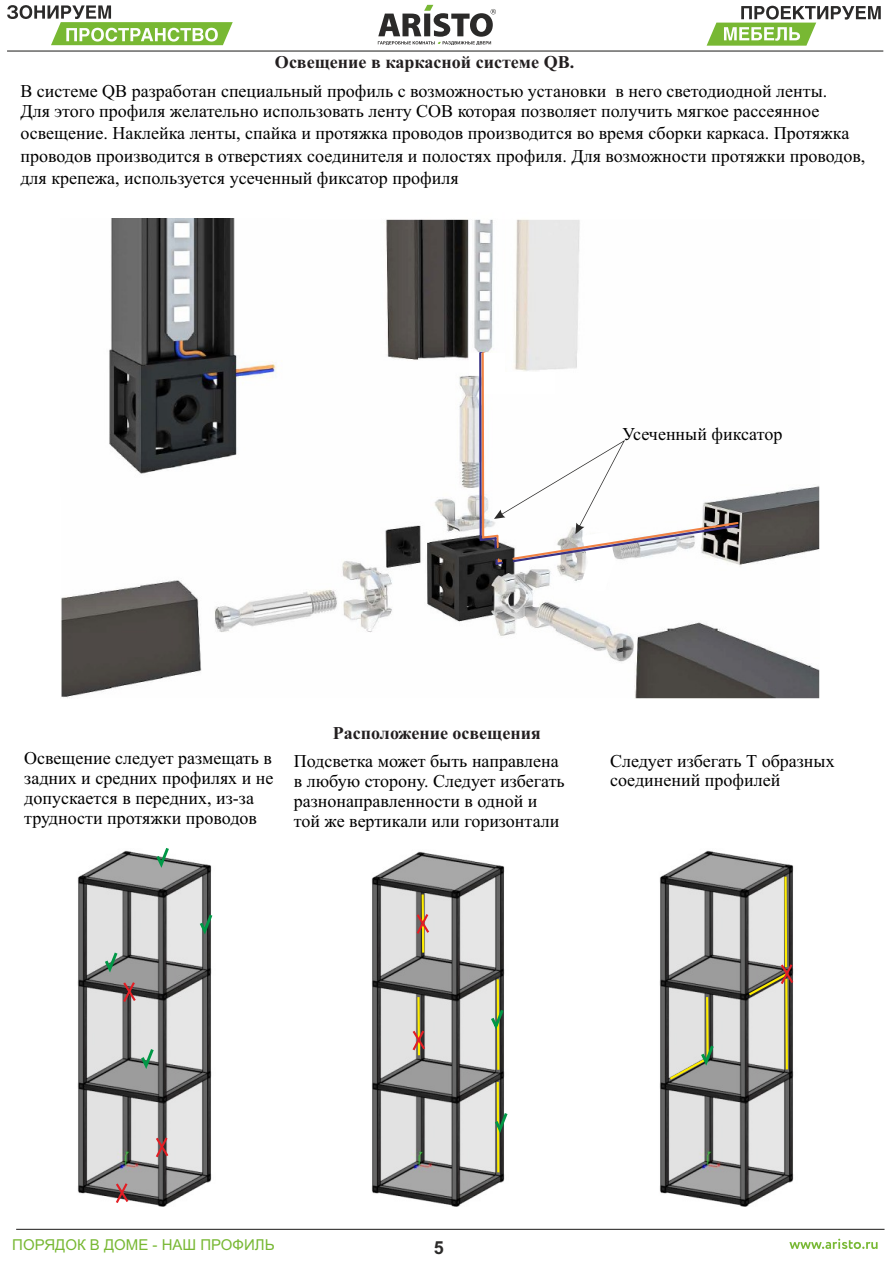
<style>
.page{position:relative;width:893px;height:1263px;background:#fff}
.page>*{position:absolute;margin:0;border:0;box-sizing:border-box;transform-origin:0 0}
.t1{font:18px/20px "Times New Roman";color:#000}
.t2{font:700 18px "Times New Roman";color:#231f20}
.t3{font:700 18px "Arial";color:#2b2a29}
.t4{font:15px "Arial";color:#78b833}
</style>
<div class="page">
<svg style="left:378px;top:5px;width:118px;height:40px"></svg>
<svg style="left:7px;top:5px;width:226px;height:40px"></svg>
<svg style="left:707px;top:6px;width:174px;height:40px"></svg>
<hr style="left:7px;top:50px;width:876px;height:2px;background:#2b2a29">
<svg style="left:789px;top:1239px;width:89px;height:10px"></svg>
<hr style="left:16px;top:1229px;width:868px;height:1px;background:#2b2a29">
<img style="left:77px;top:850px;width:135px;height:357px">
<svg style="left:154px;top:848px;width:17px;height:23px"></svg>
<svg style="left:197px;top:911px;width:16px;height:27px"></svg>
<svg style="left:139px;top:1046px;width:17px;height:27px"></svg>
<svg style="left:154px;top:1135px;width:16px;height:25px"></svg>
<svg style="left:102px;top:949px;width:36px;height:55px;background:#928f8d"></svg>
<svg style="left:114px;top:1181px;width:16px;height:24px"></svg>
<img style="left:371px;top:851px;width:134px;height:356px">
<svg style="left:488px;top:977px;width:17px;height:95px;background:#9ba082"></svg>
<svg style="left:492px;top:1080px;width:16px;height:94px"></svg>
<svg style="left:415px;top:892px;width:16px;height:63px"></svg>
<svg style="left:411px;top:995px;width:16px;height:62px"></svg>
<img style="left:659px;top:850px;width:135px;height:357px">
<svg style="left:667px;top:995px;width:49px;height:87px;background:#bcbdb0"></svg>
<svg style="left:746px;top:874px;width:48px;height:197px;background:#b1aea2"></svg>
<img style="left:61px;top:218px;width:758px;height:480px">
<div style="left:483px;top:372px;width:71px;height:22px;background:#fff"></div>
<div style="left:469px;top:353px;width:36px;height:22px;background:#fff"></div>
<hr style="left:479px;top:353px;width:3px;height:187px;background:#393185">
<hr style="left:482px;top:353px;width:2px;height:185px;background:#f08143">
<svg style="left:478px;top:440px;width:262px;height:152px"></svg>
<p class="t2" style="left:275px;top:56px;width:301px">Освещение в каркасной системе QB.</p>
<p class="t1" style="left:20px;top:82px;width:808px">В системе QB разработан специальный профиль с возможностью установки в него светодиодной ленты.<br>Для этого профиля желательно использовать ленту COB которая позволяет получить мягкое рассеянное</p>
<p class="t1" style="left:20px;top:124px;width:846px;line-height:22.5px">освещение. Наклейка ленты, спайка и протяжка проводов производится во время сборки каркаса. Протяжка проводов производится в отверстиях соединителя и полостях профиля. Для возможности протяжки проводов, для крепежа, используется усеченный фиксатор профиля</p>
<p class="t1" style="left:623px;top:425px;width:161px">Усеченный фиксатор</p>
<p class="t2" style="left:333px;top:726px;width:210px">Расположение освещения</p>
<p class="t1" style="left:24px;top:750px;width:251px">Освещение следует размещать в задних и средних профилях и не допускается в передних, из-за трудности протяжки проводов</p>
<p class="t1" style="left:294px;top:752px;width:272px">Подсветка может быть направлена в любую сторону. Следует избегать разнонаправленности в одной и той же вертикали или горизонтали</p>
<p class="t1" style="left:610px;top:752px;width:226px">Следует избегать Т образных соединений профилей</p>
<p class="t4" style="left:12px;top:1239px;width:264px">ПОРЯДОК В ДОМЕ - НАШ ПРОФИЛЬ</p>
<p class="t3" style="left:434px;top:1241px;width:12px">5</p>
</div>
